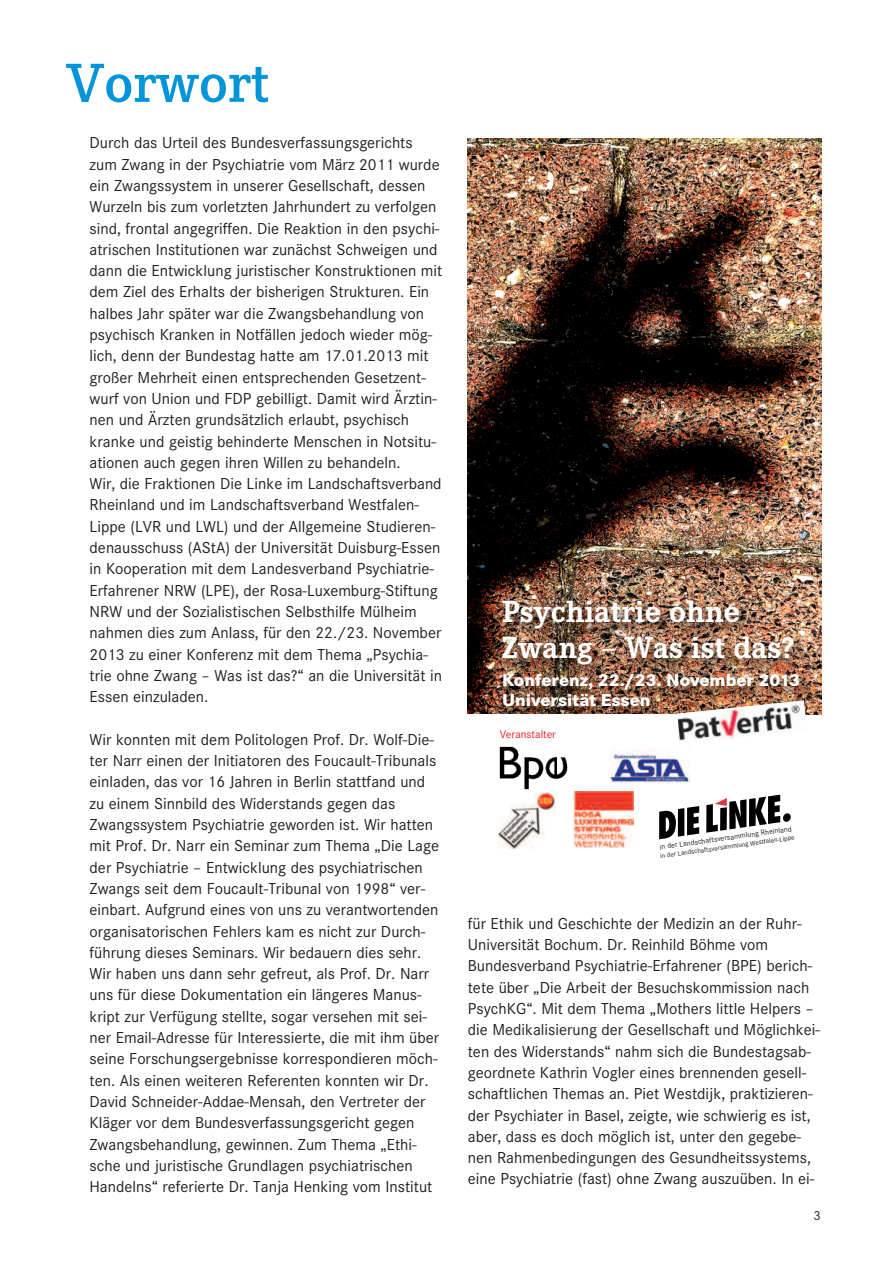
<style>
.page{position:relative;width:893px;height:1263px;background:#fff}
.page>*{position:absolute;margin:0;border:0;box-sizing:border-box;transform-origin:0 0}
.t1{font:600 57px "Corporate E";color:#0095d9}
.t2{font:700 31.95px/35.7px "Corporate E";color:#fff}
.t3{font:800 17.85px/20.4px "Corporate S";color:#fff}
.t4{font:16.5px/21.3px "Corporate S";color:#231f20}
.t5{font:13.5px "Corporate S";color:#231f20}
.t6{font:11.55px "Corporate S";color:#ee1d23}
.t7{font:7.65px "Corporate S";color:#231f20}
.t8{font:6.9px "Corporate S";color:#231f20}
</style>
<div class="page">
<img style="left:467px;top:139px;width:355px;height:575px">
<img style="left:481px;top:586px;width:341px;height:129px">
<svg style="left:659px;top:794px;width:132px;height:46px"></svg>
<img style="left:609px;top:749px;width:81px;height:34px">
<img style="left:499px;top:746px;width:69px;height:44px">
<img style="left:499px;top:792px;width:57px;height:56px">
<img style="left:573px;top:792px;width:61px;height:55px">
<img style="left:675px;top:700px;width:131px;height:41px">
<div style="left:467px;top:714px;width:211px;height:15px;background:#fff"></div>
<h1 class="t1" style="left:66px;top:49px;width:205px">Vorwort</h1>
<p class="t4" style="left:90px;top:132px;width:354px">Durch das Urteil des Bundesverfassungsgerichts zum Zwang in der Psychiatrie vom März 2011 wurde ein Zwangssystem in unserer Gesellschaft, dessen Wurzeln bis zum vorletzten Jahrhundert zu verfolgen sind, frontal angegriffen. Die Reaktion in den psychi&shy;atrischen Institutionen war zunächst Schweigen und dann die Entwicklung juristischer Konstruktionen mit dem Ziel des Erhalts der bisherigen Strukturen. Ein halbes Jahr später war die Zwangsbehandlung von psychisch Kranken in Notfällen jedoch wieder mög&shy;lich, denn der Bundestag hatte am 17.01.2013 mit großer Mehrheit einen entsprechenden Gesetzent&shy;wurf von Union und FDP gebilligt. Damit wird Ärztin&shy;nen und Ärzten grundsätzlich erlaubt, psychisch kranke und geistig behinderte Menschen in Notsitu&shy;ationen auch gegen ihren Willen zu behandeln.<br>Wir, die Fraktionen Die Linke im Landschaftsverband Rheinland und im Landschaftsverband Westfalen-Lippe (LVR und LWL) und der Allgemeine Studieren&shy;denausschuss (AStA) der Universität Duisburg-Essen in Kooperation mit dem Landesverband Psychiatrie-Erfahrener NRW (LPE), der Rosa-Luxemburg-Stiftung NRW und der Sozialistischen Selbsthilfe Mülheim nahmen dies zum Anlass, für den 22./23. November 2013 zu einer Konferenz mit dem Thema „Psychia&shy;trie ohne Zwang – Was ist das?“ an die Universität in Essen einzuladen.</p>
<p class="t4" style="left:90px;top:728px;width:351px">Wir konnten mit dem Politologen Prof. Dr. Wolf-Die&shy;ter Narr einen der Initiatoren des Foucault-Tribunals einladen, das vor 16 Jahren in Berlin stattfand und zu einem Sinnbild des Widerstands gegen das Zwangssystem Psychiatrie geworden ist. Wir hatten mit Prof. Dr. Narr ein Seminar zum Thema „Die Lage der Psychiatrie – Entwicklung des psychiatrischen Zwangs seit dem Foucault-Tribunal von 1998“ ver&shy;einbart. Aufgrund eines von uns zu verantwortenden organisatorischen Fehlers kam es nicht zur Durch&shy;führung dieses Seminars. Wir bedauern dies sehr.<br>Wir haben uns dann sehr gefreut, als Prof. Dr. Narr uns für diese Dokumentation ein längeres Manus&shy;kript zur Verfügung stellte, sogar versehen mit sei&shy;ner Email-Adresse für Interessierte, die mit ihm über seine Forschungsergebnisse korrespondieren möch&shy;ten. Als einen weiteren Referenten konnten wir Dr.<br>David Schneider-Addae-Mensah, den Vertreter der Kläger vor dem Bundesverfassungsgericht gegen Zwangsbehandlung, gewinnen. Zum Thema „Ethi&shy;sche und juristische Grundlagen psychiatrischen Handelns“ referierte Dr. Tanja Henking vom Institut</p>
<h2 class="t2" style="left:502px;top:593px;width:294px">Psychiatrie ohne<br>Zwang – Was ist das?</h2>
<p class="t3" style="left:502px;top:669px;width:300px">Konferenz, 22./23. November 2013<br>Universität Essen</p>
<p class="t6" style="left:500px;top:727px;width:58px">Veranstalter</p>
<p class="t7" style="left:659px;top:842px;width:135px;rotate:-8deg">in der Landschaftsversammlung Rheinland</p>
<p class="t8" style="left:660px;top:852px;width:137px;rotate:-8deg">in der Landschaftsversammlung Westfalen-Lippe</p>
<p class="t4" style="left:468px;top:912px;width:354px">für Ethik und Geschichte der Medizin an der Ruhr-Universität Bochum. Dr. Reinhild Böhme vom Bundesverband Psychiatrie-Erfahrener (BPE) berich&shy;tete über „Die Arbeit der Besuchskommission nach PsychKG“. Mit dem Thema „Mothers little Helpers – die Medikalisierung der Gesellschaft und Möglichkei&shy;ten des Widerstands“ nahm sich die Bundestagsab&shy;geordnete Kathrin Vogler eines brennenden gesell&shy;schaftlichen Themas an. Piet Westdijk, praktizieren&shy;der Psychiater in Basel, zeigte, wie schwierig es ist, aber, dass es doch möglich ist, unter den gegebe&shy;nen Rahmenbedingungen des Gesundheitssystems, eine Psychiatrie (fast) ohne Zwang auszuüben. In ei-</p>
<p class="t5" style="left:813px;top:1207px;width:9px">3</p>
</div>
